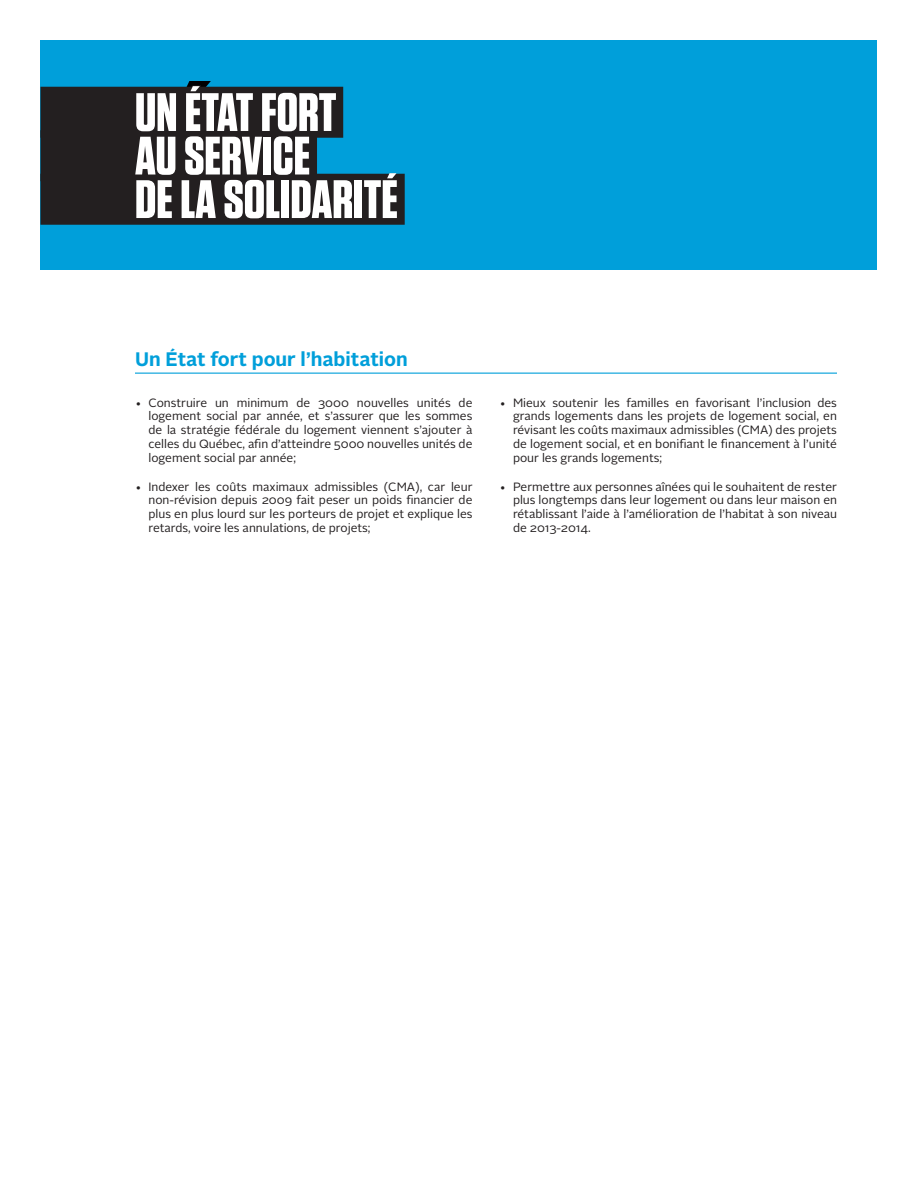
<style>
.page{position:relative;width:918px;height:1188px;background:#fff}
.page>*{position:absolute;margin:0;border:0;box-sizing:border-box;transform-origin:0 0}
.t1{font:700 54px/43.5px "Tungsten";color:#fff}
.t2{font:700 19.5px "Alright Sans";color:#009fda}
.t3{font:12px/13.8px "Alright Sans";color:#231f20;text-align:justify}
</style>
<div class="page">
<div style="left:40px;top:40px;width:838px;height:230px;background:#009fda"></div>
<hr style="left:135px;top:373px;width:702px;height:1px;background:#009fda">
<svg style="left:178px;top:81px;width:38px;height:6px"></svg>
<div style="left:40px;top:87px;width:303px;height:51px;background:#231f20"></div>
<div style="left:40px;top:130px;width:277px;height:51px;background:#231f20"></div>
<div style="left:40px;top:174px;width:365px;height:51px;background:#231f20"></div>
<h1 class="t1" style="left:135px;top:92px;width:264px">UN ÉTAT FORT<br>AU SERVICE<br>DE LA SOLIDARITÉ</h1>
<h2 class="t2" style="left:135px;top:345px;width:274px">Un État fort pour l’habitation</h2>
<p class="t3" style="left:148px;top:396px;width:326px;text-indent:-14px">• Construire un minimum de 3000 nouvelles unités de logement social par année, et s’assurer que les sommes de la stratégie fédérale du logement viennent s’ajouter à celles du Québec, afin d’atteindre 5000 nouvelles unités de logement social par année;</p>
<p class="t3" style="left:148px;top:480px;width:326px;text-indent:-14px">• Indexer les coûts maximaux admissibles (CMA), car leur non-révision depuis 2009 fait peser un poids financier de plus en plus lourd sur les porteurs de projet et explique les retards, voire les annulations, de projets;</p>
<p class="t3" style="left:513px;top:396px;width:326px;text-indent:-14px">• Mieux soutenir les familles en favorisant l’inclusion des grands logements dans les projets de logement social, en révisant les coûts maximaux admissibles (CMA) des projets de logement social, et en bonifiant le financement à l’unité pour les grands logements;</p>
<p class="t3" style="left:513px;top:480px;width:326px;text-indent:-14px">• Permettre aux personnes aînées qui le souhaitent de rester plus longtemps dans leur logement ou dans leur maison en rétablissant l’aide à l’amélioration de l’habitat à son niveau de 2013-2014.</p>
</div>
